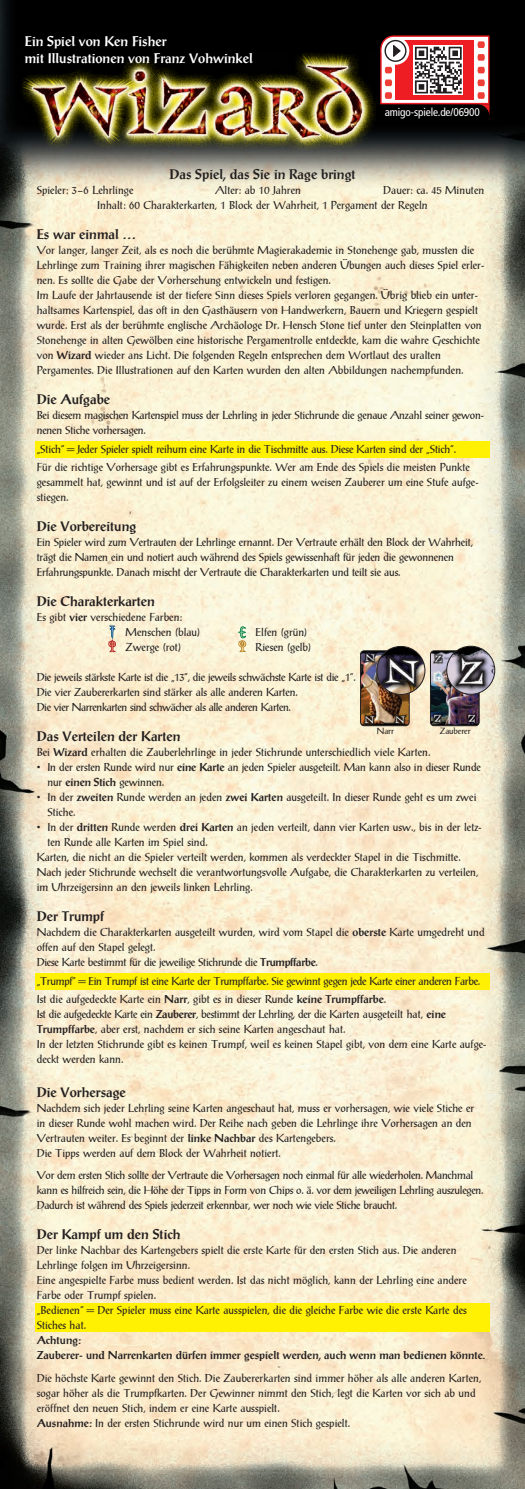
<style>
.page{position:relative;width:525px;height:1489px;background:#fff}
.page>*{position:absolute;margin:0;border:0;box-sizing:border-box;transform-origin:0 0}
.Head1{font:500 13.75px "Post Antiqua BE";color:#231f20}
.Untertitel{font:500 13.75px "Post Antiqua BE";color:#fff}
.Untertitel-2{font:500 13.75px "Post Antiqua BE";color:#231f20}
.Fließtext{font:11.25px/15px "Post Antiqua BE";color:#231f20}
.Fließtext-2{font:11.25px/15px "Post Antiqua BE";letter-spacing:-.025em;color:#231f20}
.Fließtext-3{font:11.25px/15px "Post Antiqua BE";letter-spacing:-.02em;color:#231f20}
.Fließtext-4{font:500 11.25px/15px "Post Antiqua BE";color:#231f20}
.t1{font:condensed 11.25px "Frutiger";letter-spacing:-.01em;color:#fff}
.Fließtext-5{font:8.75px "Post Antiqua BE";letter-spacing:-.005em;color:#231f20}
.s1{font-weight:500}
</style>
<div class="page">
<img style="left:0;top:0;width:524px;height:1488px">
<div style="left:35px;top:1303px;width:454px;height:29px;background:#fff101"></div>
<div style="left:35px;top:973px;width:454px;height:16px;background:#fff101"></div>
<div style="left:35px;top:441px;width:454px;height:16px;background:#fff101"></div>
<svg style="left:238px;top:626px;width:8px;height:26px"></svg>
<svg style="left:108px;top:625px;width:8px;height:27px"></svg>
<img style="left:360px;top:650px;width:49px;height:75px">
<div style="left:360px;top:650px;width:49px;height:76px;border:1px solid #231f20;border-radius:4px"></div>
<img style="left:430px;top:650px;width:49px;height:75px">
<div style="left:429px;top:650px;width:50px;height:76px;border:1px solid #231f20;border-radius:4px"></div>
<img style="left:446px;top:646px;width:48px;height:48px;border-radius:24px">
<div style="left:446px;top:645px;width:49px;height:49px;border:1px solid #231f20;border-radius:24px"></div>
<img style="left:376px;top:646px;width:48px;height:48px;border-radius:24px">
<div style="left:376px;top:646px;width:49px;height:49px;border:1px solid #231f20;border-radius:24px"></div>
<img style="left:20px;top:52px;width:355px;height:99px">
<svg style="left:380px;top:35px;width:109px;height:81px"></svg>
<p class="Untertitel" style="left:25px;top:33px;width:143px">Ein Spiel von Ken Fisher</p>
<p class="Untertitel" style="left:25px;top:50px;width:229px">mit Illustrationen von Franz Vohwinkel</p>
<p class="Untertitel-2" style="left:169px;top:166px;width:187px">Das Spiel, das Sie in Rage bringt</p>
<p class="t1" style="left:384px;top:106px;width:97px">amigo-spiele.de/06900</p>
<p class="Fließtext" style="left:37px;top:182px;width:98px">Spieler: 3–6 Lehrlinge</p>
<p class="Fließtext" style="left:215px;top:182px;width:87px">Alter: ab 10 Jahren</p>
<p class="Fließtext" style="left:383px;top:182px;width:102px">Dauer: ca. 45 Minuten</p>
<p class="Fließtext" style="left:97px;top:197px;width:332px">Inhalt: 60 Charakterkarten, 1 Block der Wahrheit, 1 Pergament der Regeln</p>
<p class="Head1" style="left:37px;top:226px;width:101px">Es war einmal …</p>
<p class="Fließtext" style="left:37px;top:242px;width:449px">Vor langer, langer Zeit, als es noch die berühmte Magierakademie in Stonehenge gab, mussten die Lehrlinge zum Training ihrer magischen Fähigkeiten neben anderen Übungen auch dieses Spiel erler&shy;nen. Es sollte die Gabe der Vorhersehung entwickeln und festigen.<br>Im Laufe der Jahrtausende ist der tiefere Sinn dieses Spiels verloren gegangen. Übrig blieb ein unter&shy;haltsames Kartenspiel, das oft in den Gasthäusern von Handwerkern, Bauern und Kriegern gespielt wurde. Erst als der berühmte englische Archäologe Dr. Hensch Stone tief unter den Steinplatten von Stonehenge in alten Gewölben eine historische Pergamentrolle entdeckte, kam die wahre Geschichte von <span class="s1">Wizard</span> wieder ans Licht. Die folgenden Regeln entsprechen dem Wortlaut des uralten Pergamentes. Die Illustrationen auf den Karten wurden den alten Abbildungen nachempfunden.</p>
<p class="Head1" style="left:37px;top:391px;width:75px">Die Aufgabe</p>
<p class="Fließtext-3" style="left:37px;top:407px;width:448px">Bei diesem magischen Kartenspiel muss der Lehrling in jeder Stichrunde die genaue Anzahl seiner gewon&shy;nenen Stiche vorhersagen.</p>
<p class="Fließtext" style="left:37px;top:441px;width:421px">„Stich“ = Jeder Spieler spielt reihum eine Karte in die Tischmitte aus. Diese Karten sind der „Stich“.</p>
<p class="Fließtext" style="left:37px;top:459px;width:443px">Für die richtige Vorhersage gibt es Erfahrungspunkte. Wer am Ende des Spiels die meisten Punkte gesammelt hat, gewinnt und ist auf der Erfolgsleiter zu einem weisen Zauberer um eine Stufe aufge&shy;stiegen.</p>
<p class="Head1" style="left:37px;top:518px;width:101px">Die Vorbereitung</p>
<p class="Fließtext" style="left:37px;top:534px;width:437px">Ein Spieler wird zum Vertrauten der Lehrlinge ernannt. Der Vertraute erhält den Block der Wahrheit, trägt die Namen ein und notiert auch während des Spiels gewissenhaft für jeden die gewonnenen<br>Erfahrungspunkte. Danach mischt der Vertraute die Charakterkarten und teilt sie aus.</p>
<p class="Head1" style="left:37px;top:593px;width:120px">Die Charakterkarten</p>
<p class="Fließtext" style="left:37px;top:609px;width:147px">Es gibt <span class="s1">vier</span> verschiedene Farben:</p>
<p class="Fließtext" style="left:126px;top:624px;width:76px">Menschen (blau)</p>
<p class="Fließtext" style="left:255px;top:624px;width:53px">Elfen (grün)</p>
<p class="Fließtext" style="left:126px;top:639px;width:57px">Zwerge (rot)</p>
<p class="Fließtext" style="left:255px;top:639px;width:57px">Riesen (gelb)</p>
<p class="Fließtext-2" style="left:37px;top:669px;width:320px">Die jeweils stärkste Karte ist die „13“, die jeweils schwächste Karte ist die „1“.<br>Die vier Zaubererkarten sind stärker als alle anderen Karten.<br>Die vier Narrenkarten sind schwächer als alle anderen Karten.</p>
<p class="Head1" style="left:37px;top:728px;width:145px">Das Verteilen der Karten</p>
<p class="Fließtext" style="left:37px;top:744px;width:395px">Bei <span class="s1">Wizard</span> erhalten die Zauberlehrlinge in jeder Stichrunde unterschiedlich viele Karten.</p>
<p class="Fließtext" style="left:47px;top:759px;width:435px;text-indent:-11px">• In der ersten Runde wird nur <span class="s1">eine Karte</span> an jeden Spieler ausgeteilt. Man kann also in dieser Runde nur <span class="s1">einen Stich</span> gewinnen.</p>
<p class="Fließtext" style="left:47px;top:789px;width:430px;text-indent:-11px">• In der <span class="s1">zweiten</span> Runde werden an jeden <span class="s1">zwei Karten</span> ausgeteilt. In dieser Runde geht es um zwei<br>Stiche.</p>
<p class="Fließtext" style="left:47px;top:819px;width:436px;text-indent:-11px">• In der <span class="s1">dritten</span> Runde werden <span class="s1">drei Karten</span> an jeden verteilt, dann vier Karten usw., bis in der letz&shy;ten Runde alle Karten im Spiel sind.</p>
<p class="Fließtext" style="left:37px;top:849px;width:425px">Karten, die nicht an die Spieler verteilt werden, kommen als verdeckter Stapel in die Tischmitte.</p>
<p class="Fließtext" style="left:37px;top:864px;width:443px">Nach jeder Stichrunde wechselt die verantwortungsvolle Aufgabe, die Charakterkarten zu verteilen, im Uhrzeigersinn an den jeweils linken Lehrling.</p>
<p class="Head1" style="left:37px;top:908px;width:69px">Der Trumpf</p>
<p class="Fließtext" style="left:37px;top:924px;width:449px">Nachdem die Charakterkarten ausgeteilt wurden, wird vom Stapel die <span class="s1">oberste</span> Karte umgedreht und offen auf den Stapel gelegt.<br>Diese Karte bestimmt für die jeweilige Stichrunde die <span class="s1">Trumpffarbe</span>.</p>
<p class="Fließtext-2" style="left:37px;top:973px;width:445px">„Trumpf“ = Ein Trumpf ist eine Karte der Trumpffarbe. Sie gewinnt gegen jede Karte einer anderen Farbe.</p>
<p class="Fließtext" style="left:37px;top:991px;width:451px">Ist die aufgedeckte Karte ein <span class="s1">Narr</span>, gibt es in dieser Runde <span class="s1">keine Trumpffarbe</span>.<br>Ist die aufgedeckte Karte ein <span class="s1">Zauberer</span>, bestimmt der Lehrling, der die Karten ausgeteilt hat, <span class="s1">eine Trumpffarbe</span>, aber erst, nachdem er sich seine Karten angeschaut hat.<br>In der letzten Stichrunde gibt es keinen Trumpf, weil es keinen Stapel gibt, von dem eine Karte aufge&shy;deckt werden kann.</p>
<p class="Head1" style="left:37px;top:1083px;width:91px">Die Vorhersage</p>
<p class="Fließtext" style="left:37px;top:1100px;width:439px">Nachdem sich jeder Lehrling seine Karten angeschaut hat, muss er vorhersagen, wie viele Stiche er in dieser Runde wohl machen wird. Der Reihe nach geben die Lehrlinge ihre Vorhersagen an den Vertrauten weiter. Es beginnt der <span class="s1">linke Nachbar</span> des Kartengebers.<br>Die Tipps werden auf dem Block der Wahrheit notiert.</p>
<p class="Fließtext-2" style="left:37px;top:1167px;width:448px">Vor dem ersten Stich sollte der Vertraute die Vorhersagen noch einmal für alle wiederholen. Manchmal kann es hilfreich sein, die Höhe der Tipps in Form von Chips o. ä. vor dem jeweiligen Lehrling auszulegen.<br>Dadurch ist während des Spiels jederzeit erkennbar, wer noch wie viele Stiche braucht.</p>
<p class="Head1" style="left:37px;top:1226px;width:145px">Der Kampf um den Stich</p>
<p class="Fließtext" style="left:37px;top:1242px;width:421px">Der linke Nachbar des Kartengebers spielt die erste Karte für den ersten Stich aus. Die anderen<br>Lehrlinge folgen im Uhrzeigersinn.</p>
<p class="Fließtext" style="left:37px;top:1272px;width:431px">Eine angespielte Farbe muss bedient werden. Ist das nicht möglich, kann der Lehrling eine andere<br>Farbe oder Trumpf spielen.</p>
<p class="Fließtext" style="left:37px;top:1302px;width:431px">„Bedienen“ = Der Spieler muss eine Karte ausspielen, die die gleiche Farbe wie die erste Karte des<br>Stiches hat.</p>
<p class="Fließtext-4" style="left:37px;top:1332px;width:450px">Achtung:<br>Zauberer- und Narrenkarten dürfen immer gespielt werden, auch wenn man bedienen könnte.</p>
<p class="Fließtext" style="left:37px;top:1370px;width:446px">Die höchste Karte gewinnt den Stich. Die Zaubererkarten sind immer höher als alle anderen Karten, sogar höher als die Trumpfkarten. Der Gewinner nimmt den Stich, legt die Karten vor sich ab und eröffnet den neuen Stich, indem er eine Karte ausspielt.<br><span class="s1">Ausnahme:</span> In der ersten Stichrunde wird nur um einen Stich gespielt.</p>
<p class="Fließtext-5" style="left:376px;top:726px;width:19px">Narr</p>
<p class="Fließtext-5" style="left:439px;top:726px;width:32px">Zauberer</p>
</div>
